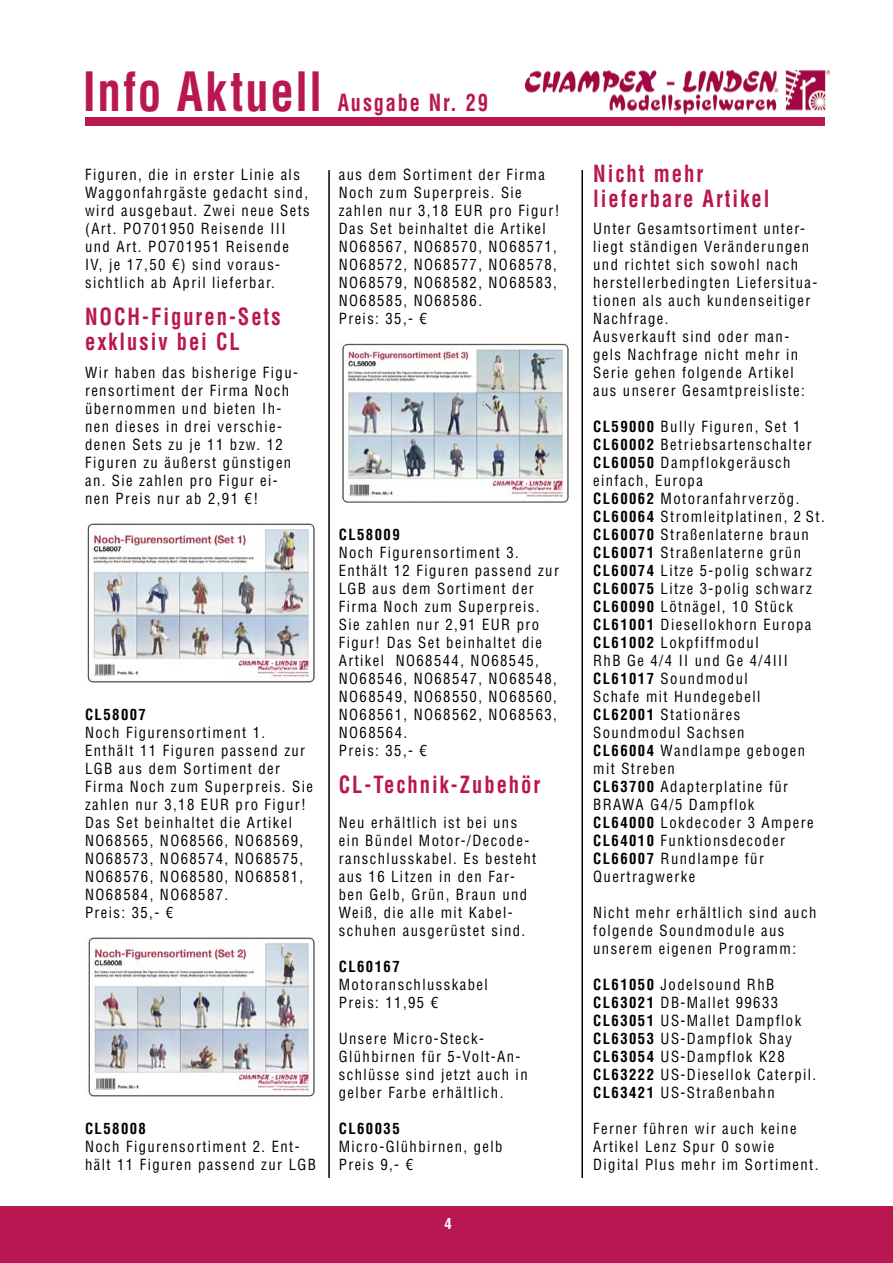
<style>
.page{position:relative;width:893px;height:1263px;background:#fff}
.page>*{position:absolute;margin:0;border:0;box-sizing:border-box;transform-origin:0 0}
.t1{font:700 condensed 52.8px "Helvetica LT";letter-spacing:.04em;color:#b91751;scale:.89 1}
.t2{font:700 condensed 23.1px/25.2px "Helvetica LT";letter-spacing:.095em;color:#b91751;scale:.89 1}
.t3{font:700 condensed 23.1px "Helvetica LT";letter-spacing:.095em;color:#b91751;scale:.88 1}
.t4{font:condensed 15px/18px "Helvetica LT";letter-spacing:.095em;color:#000}
.t5{font:700 condensed 15px "Helvetica LT";letter-spacing:.1em;color:#000}
.t6{font:700 condensed 15px "Helvetica LT";color:#fff}
.s1{font-weight:700}
</style>
<div class="page">
<div style="left:0;top:1206px;width:893px;height:57px;background:#b91751"></div>
<div style="left:85px;top:117px;width:740px;height:9px;background:#b91751"></div>
<img style="left:524px;top:69px;width:307px;height:46px">
<hr style="left:328px;top:170px;width:2px;height:1008px;background:#000">
<hr style="left:581px;top:170px;width:2px;height:1008px;background:#000">
<img style="left:85px;top:522px;width:231px;height:162px">
<img style="left:86px;top:936px;width:231px;height:161px">
<img style="left:340px;top:342px;width:231px;height:161px">
<h1 class="t1" style="left:83px;top:59px;width:270px">Info Aktuell</h1>
<h2 class="t3" style="left:338px;top:88px;width:172px">Ausgabe Nr. 29</h2>
<p class="t4" style="left:85px;top:165px;width:226px">Figuren, die in erster Linie als<br>Waggonfahrgäste gedacht sind, wird ausgebaut. Zwei neue Sets (Art. PO701950 Reisende III und Art. PO701951 Reisende<br>IV, je 17,50 €) sind voraus&shy;sichtlich ab April lieferbar.</p>
<h2 class="t2" style="left:85px;top:304px;width:221px">NOCH-Figuren-Sets exklusiv bei CL</h2>
<p class="t4" style="left:85px;top:363px;width:214px">Wir haben das bisherige Figu&shy;rensortiment der Firma Noch übernommen und bieten Ih&shy;nen dieses in drei verschie&shy;denen Sets zu je 11 bzw. 12<br>Figuren zu äußerst günstigen an. Sie zahlen pro Figur ei&shy;nen Preis nur ab 2,91 €!</p>
<p class="t5" style="left:85px;top:705px;width:62px">CL58007</p>
<p class="t4" style="left:85px;top:723px;width:229px">Noch Figurensortiment 1.<br>Enthält 11 Figuren passend zur<br>LGB aus dem Sortiment der<br>Firma Noch zum Superpreis. Sie zahlen nur 3,18 EUR pro Figur!<br>Das Set beinhaltet die Artikel<br>NO68565, NO68566, NO68569,<br>NO68573, NO68574, NO68575,<br>NO68576, NO68580, NO68581,<br>NO68584, NO68587.<br>Preis: 35,- €</p>
<p class="t5" style="left:85px;top:1119px;width:62px">CL58008</p>
<p class="t4" style="left:85px;top:1137px;width:232px">Noch Figurensortiment 2. Ent&shy;hält 11 Figuren passend zur LGB</p>
<p class="t4" style="left:339px;top:165px;width:222px">aus dem Sortiment der Firma<br>Noch zum Superpreis. Sie zahlen nur 3,18 EUR pro Figur!<br>Das Set beinhaltet die Artikel<br>NO68567, NO68570, NO68571,<br>NO68572, NO68577, NO68578,<br>NO68579, NO68582, NO68583,<br>NO68585, NO68586.<br>Preis: 35,- €</p>
<p class="t5" style="left:339px;top:525px;width:62px">CL58009</p>
<p class="t4" style="left:339px;top:543px;width:222px">Noch Figurensortiment 3.<br>Enthält 12 Figuren passend zur<br>LGB aus dem Sortiment der<br>Firma Noch zum Superpreis.<br>Sie zahlen nur 2,91 EUR pro<br>Figur! Das Set beinhaltet die<br>Artikel NO68544, NO68545,<br>NO68546, NO68547, NO68548,<br>NO68549, NO68550, NO68560,<br>NO68561, NO68562, NO68563,<br>NO68564.<br>Preis: 35,- €</p>
<h2 class="t2" style="left:339px;top:772px;width:228px">CL-Technik-Zubehör</h2>
<p class="t4" style="left:339px;top:813px;width:199px">Neu erhältlich ist bei uns ein Bündel Motor-/Decode&shy;ranschlusskabel. Es besteht aus 16 Litzen in den Far&shy;ben Gelb, Grün, Braun und<br>Weiß, die alle mit Kabel&shy;schuhen ausgerüstet sind.</p>
<p class="t5" style="left:339px;top:957px;width:62px">CL60167</p>
<p class="t4" style="left:339px;top:975px;width:150px">Motoranschlusskabel<br>Preis: 11,95 €</p>
<p class="t4" style="left:339px;top:1029px;width:190px">Unsere Micro-Steck-<br>Glühbirnen für 5-Volt-An&shy;schlüsse sind jetzt auch in gelber Farbe erhältlich.</p>
<p class="t5" style="left:339px;top:1119px;width:62px">CL60035</p>
<p class="t4" style="left:339px;top:1137px;width:165px">Micro-Glühbirnen, gelb<br>Preis 9,- €</p>
<p class="t6" style="left:444px;top:1214px;width:9px">4</p>
<h2 class="t2" style="left:593px;top:161px;width:200px">Nicht mehr lieferbare Artikel</h2>
<p class="t4" style="left:593px;top:219px;width:226px">Unter Gesamtsortiment unter&shy;liegt ständigen Veränderungen und richtet sich sowohl nach herstellerbedingten Liefersitua&shy;tionen als auch kundenseitiger<br>Nachfrage.<br>Ausverkauft sind oder man&shy;gels Nachfrage nicht mehr in<br>Serie gehen folgende Artikel aus unserer Gesamtpreisliste:</p>
<p class="t4" style="left:593px;top:417px;width:233px"><span class="s1">CL59000</span> Bully Figuren, Set 1<br><span class="s1">CL60002</span> Betriebsartenschalter<br><span class="s1">CL60050</span> Dampflokgeräusch einfach, Europa<br><span class="s1">CL60062</span> Motoranfahrverzög.<br><span class="s1">CL60064</span> Stromleitplatinen, 2 St.<br><span class="s1">CL60070</span> Straßenlaterne braun<br><span class="s1">CL60071</span> Straßenlaterne grün<br><span class="s1">CL60074</span> Litze 5-polig schwarz<br><span class="s1">CL60075</span> Litze 3-polig schwarz<br><span class="s1">CL60090</span> Lötnägel, 10 Stück<br><span class="s1">CL61001</span> Diesellokhorn Europa<br><span class="s1">CL61002</span> Lokpfiffmodul<br>RhB Ge 4/4 II und Ge 4/4III<br><span class="s1">CL61017</span> Soundmodul<br>Schafe mit Hundegebell<br><span class="s1">CL62001</span> Stationäres<br>Soundmodul Sachsen<br><span class="s1">CL66004</span> Wandlampe gebogen mit Streben<br><span class="s1">CL63700</span> Adapterplatine für<br>BRAWA G4/5 Dampflok<br><span class="s1">CL64000</span> Lokdecoder 3 Ampere<br><span class="s1">CL64010</span> Funktionsdecoder<br><span class="s1">CL66007</span> Rundlampe für<br>Quertragwerke</p>
<p class="t4" style="left:593px;top:903px;width:225px">Nicht mehr erhältlich sind auch folgende Soundmodule aus unserem eigenen Programm:</p>
<p class="t4" style="left:593px;top:975px;width:225px"><span class="s1">CL61050</span> Jodelsound RhB<br><span class="s1">CL63021</span> DB-Mallet 99633<br><span class="s1">CL63051</span> US-Mallet Dampflok<br><span class="s1">CL63053</span> US-Dampflok Shay<br><span class="s1">CL63054</span> US-Dampflok K28<br><span class="s1">CL63222</span> US-Diesellok Caterpil.<br><span class="s1">CL63421</span> US-Straßenbahn</p>
<p class="t4" style="left:593px;top:1119px;width:227px">Ferner führen wir auch keine<br>Artikel Lenz Spur 0 sowie<br>Digital Plus mehr im Sortiment.</p>
</div>
